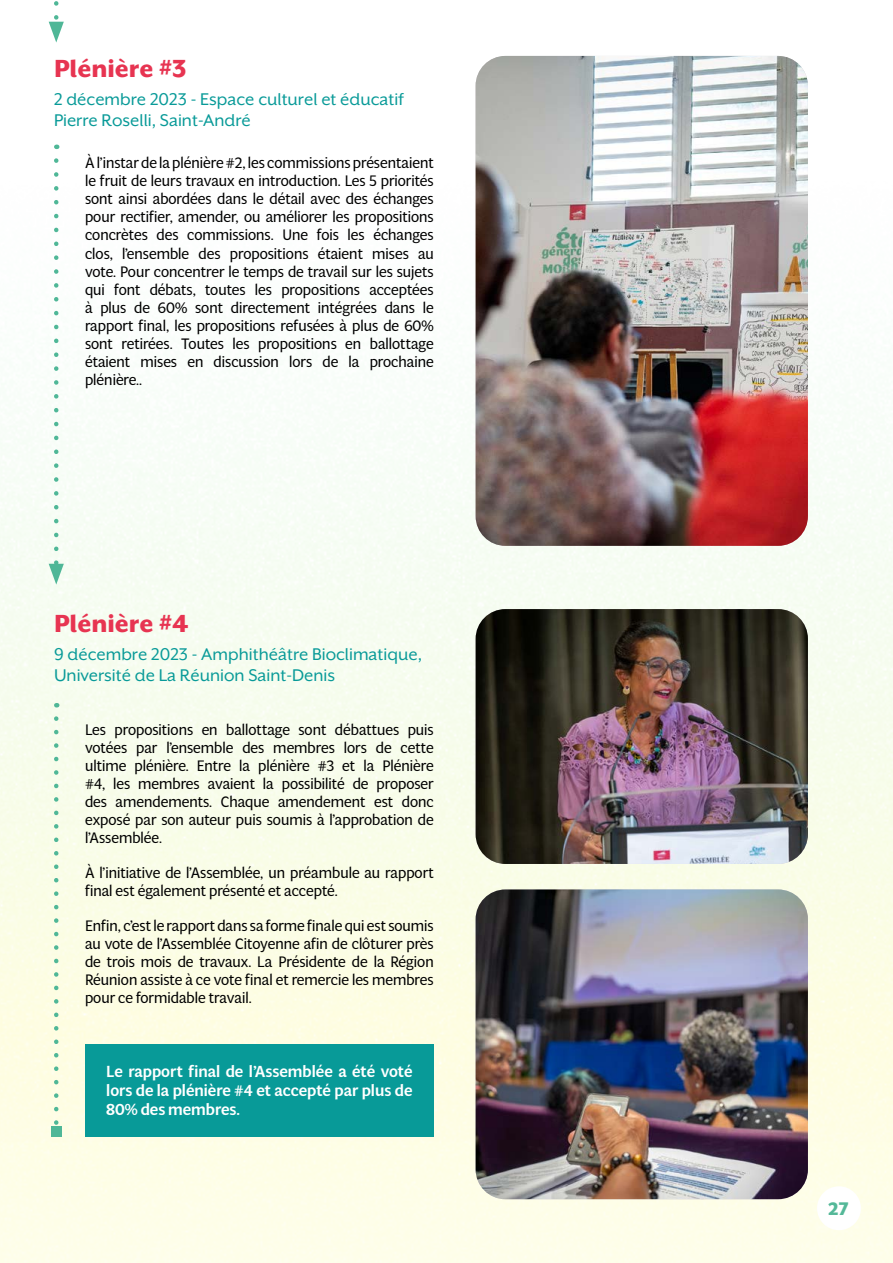
<style>
.page{position:relative;width:893px;height:1263px;background:#fff}
.page>*{position:absolute;margin:0;border:0;box-sizing:border-box;transform-origin:0 0}
.t1{font:800 28.5px "Mr Eaves XL San OT";color:#e73451}
.t2{font:19.5px/21px "Mr Eaves XL San OT";color:#089a98}
.t3{font:700 18px "Multi Display";color:#54b898}
.t4{font:500 15.9px/19px "Multi Display";color:#fff;text-align:justify}
.t5{font:15px/18px "Multi Display";color:#000;text-align:justify}
</style>
<div class="page">
<div style="left:0;top:0;width:893px;height:1263px;background:linear-gradient(to bottom,#fbfeff,#fbfde0)"></div>
<svg style="left:49px;top:161px;width:15px;height:424px"></svg>
<svg style="left:54px;top:718px;width:4px;height:408px;background:#cbe9d0"></svg>
<div style="left:51px;top:1126px;width:11px;height:11px;background:#4fb797"></div>
<svg style="left:49px;top:0;width:15px;height:43px"></svg>
<img style="left:476px;top:56px;width:332px;height:490px">
<img style="left:476px;top:609px;width:332px;height:255px">
<img style="left:476px;top:889px;width:332px;height:310px">
<div style="left:85px;top:1044px;width:349px;height:93px;background:#089a98"></div>
<div style="left:817px;top:1186px;width:44px;height:44px;background:#fff;border-radius:50%"></div>
<h1 class="t1" style="left:54px;top:52px;width:134px">Plénière #3</h1>
<h2 class="t2" style="left:54px;top:89px;width:351px">2 décembre 2023 - Espace culturel et éducatif<br>Pierre Roselli, Saint-André</h2>
<p class="t5" style="left:85px;top:153px;width:350px">À l’instar de la plénière #2, les commissions présentaient le fruit de leurs travaux en introduction. Les 5 priorités sont ainsi abordées dans le détail avec des échanges pour rectifier, amender, ou améliorer les propositions concrètes des commissions. Une fois les échanges clos, l’ensemble des propositions étaient mises au vote. Pour concentrer le temps de travail sur les sujets qui font débats, toutes les propositions acceptées à plus de 60% sont directement intégrées dans le rapport final, les propositions refusées à plus de 60% sont retirées. Toutes les propositions en ballottage étaient mises en discussion lors de la prochaine plénière..</p>
<h1 class="t1" style="left:54px;top:607px;width:136px">Plénière #4</h1>
<h2 class="t2" style="left:54px;top:644px;width:370px">9 décembre 2023 - Amphithéâtre Bioclimatique,<br>Université de La Réunion Saint-Denis</h2>
<p class="t5" style="left:85px;top:720px;width:350px">Les propositions en ballottage sont débattues puis votées par l’ensemble des membres lors de cette ultime plénière. Entre la plénière #3 et la Plénière #4, les membres avaient la possibilité de proposer des amendements. Chaque amendement est donc exposé par son auteur puis soumis à l’approbation de l’Assemblée.</p>
<p class="t5" style="left:85px;top:863px;width:350px">À l’initiative de l’Assemblée, un préambule au rapport final est également présenté et accepté.</p>
<p class="t5" style="left:85px;top:916px;width:350px">Enfin, c’est le rapport dans sa forme finale qui est soumis au vote de l’Assemblée Citoyenne afin de clôturer près de trois mois de travaux. La Présidente de la Région Réunion assiste à ce vote final et remercie les membres pour ce formidable travail.</p>
<p class="t4" style="left:106px;top:1061px;width:308px">Le rapport final de l’Assemblée a été voté lors de la plénière #4 et accepté par plus de 80% des membres.</p>
<p class="t3" style="left:828px;top:1196px;width:22px">27</p>
</div>
